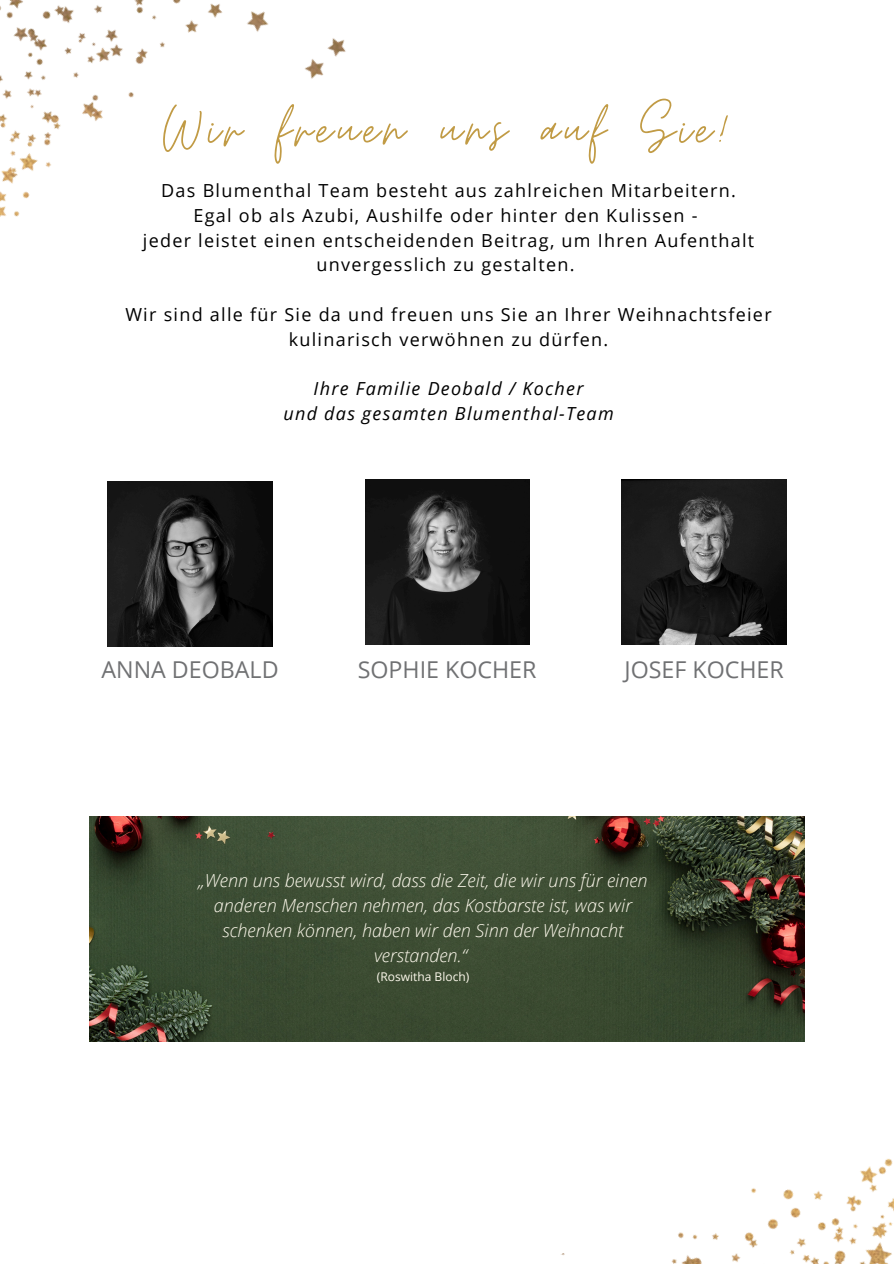
<style>
.page{position:relative;width:894px;height:1264px;background:#fff}
.page>*{position:absolute;margin:0;border:0;box-sizing:border-box;transform-origin:0 0}
.t1{font:67.5px "Moon Time";letter-spacing:.07em;color:#c19b45}
.t2{font:23.25px "Open Sans";color:#707173}
.t3{font:18px/24.8px "Open Sans";letter-spacing:.07em;color:#000;text-align:center}
.t4{font:italic 300 18px/25px "Open Sans";color:#fdf9ec;text-align:center}
.t5{font:italic 18px "Open Sans";letter-spacing:.07em;color:#000}
.t6{font:12px "Open Sans";color:#fdf9ec}
</style>
<div class="page">
<img style="left:108px;top:482px;width:164px;height:164px">
<img style="left:365px;top:480px;width:164px;height:164px">
<img style="left:621px;top:480px;width:165px;height:164px">
<img style="left:89px;top:816px;width:715px;height:225px">
<img style="left:0;top:0;width:530px;height:480px">
<img style="left:561px;top:1158px;width:332px;height:105px">
<p class="t1" style="left:163px;top:88px;width:568px">Wir freuen uns auf Sie!</p>
<p class="t3" style="left:161px;top:178px;width:576px">Das Blumenthal Team besteht aus zahlreichen Mitarbeitern.</p>
<p class="t3" style="left:193px;top:202px;width:505px">Egal ob als Azubi, Aushilfe oder hinter den Kulissen -</p>
<p class="t3" style="left:143px;top:227px;width:612px">jeder leistet einen entscheidenden Beitrag, um Ihren Aufenthalt unvergesslich zu gestalten.</p>
<p class="t3" style="left:125px;top:301px;width:647px">Wir sind alle für Sie da und freuen uns Sie an Ihrer Weihnachtsfeier kulinarisch verwöhnen zu dürfen.</p>
<p class="t5" style="left:313px;top:376px;width:271px">Ihre Familie Deobald / Kocher</p>
<p class="t5" style="left:283px;top:401px;width:332px">und das gesamten Blumenthal-Team</p>
<p class="t2" style="left:102px;top:653px;width:178px">ANNA DEOBALD</p>
<h1 class="t2" style="left:357px;top:653px;width:180px">SOPHIE KOCHER</h1>
<h1 class="t2" style="left:624px;top:653px;width:161px">JOSEF KOCHER</h1>
<h1 class="t4" style="left:198px;top:867px;width:451px">„Wenn uns bewusst wird, dass die Zeit, die wir uns für einen anderen Menschen nehmen, das Kostbarste ist, was wir schenken können, haben wir den Sinn der Weihnacht verstanden.“</h1>
<p class="t6" style="left:377px;top:968px;width:94px">(Roswitha Bloch)</p>
</div>
